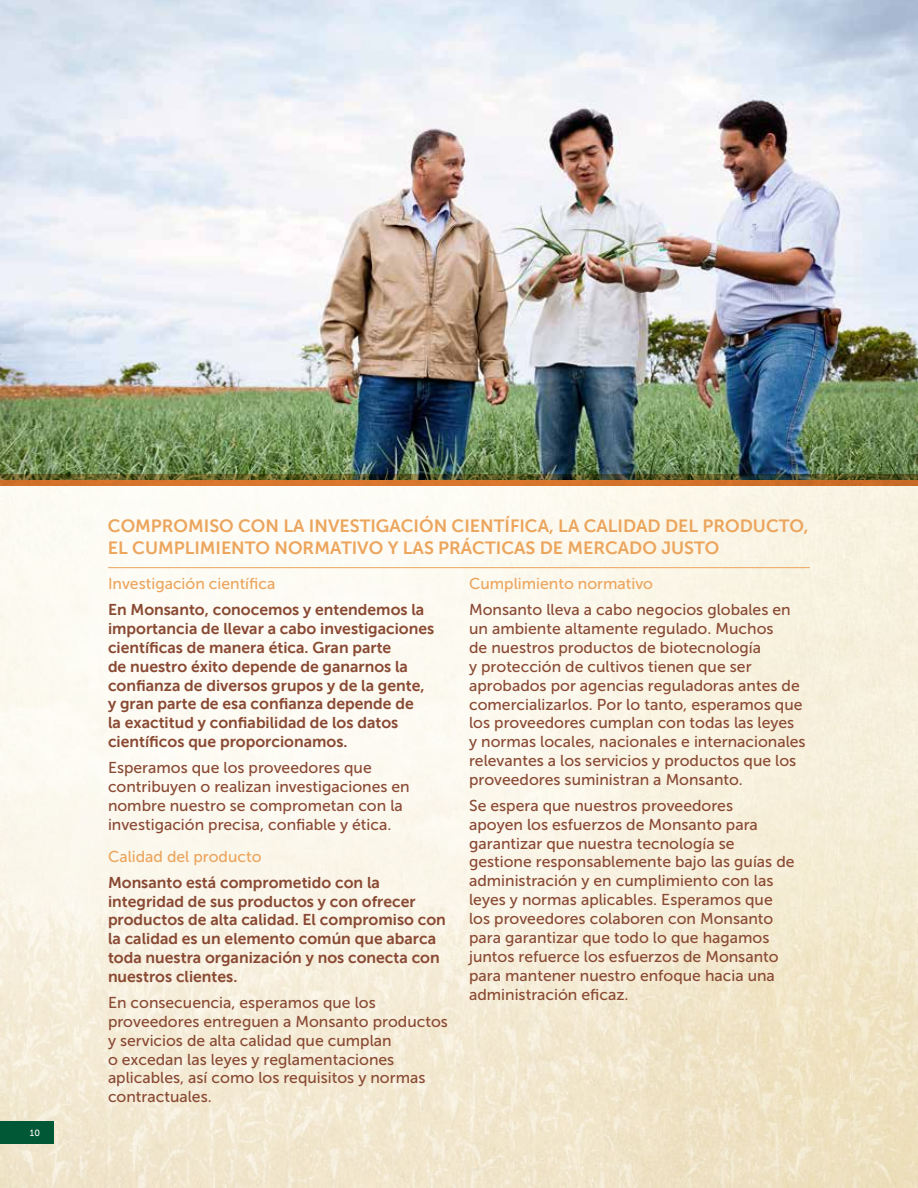
<style>
.page{position:relative;width:918px;height:1188px;background:#fff}
.page>*{position:absolute;margin:0;border:0;box-sizing:border-box;transform-origin:0 0}
.t1{font:17.85px/21.8px "Museo Sans 700";color:#eca55d}
.t2{font:15.75px/18.9px "Museo Sans 500";color:#894933}
.t3{font:15.75px/18.9px "Museo Sans 700";color:#894933}
.t4{font:15.75px "Museo Sans 500";color:#eca55d}
.t5{font:9px "Museo Sans 500";color:#fff}
</style>
<div class="page">
<img style="left:0;top:0;width:918px;height:474px">
<hr style="left:108px;top:567px;width:702px;height:1px;background:#eca55d">
<img style="left:0;top:474px;width:918px;height:12px">
<div style="left:0;top:1121px;width:54px;height:23px;background:#005837"></div>
<p class="t5" style="left:30px;top:1128px;width:12px">10</p>
<p class="t1" style="left:108px;top:515px;width:702px">COMPROMISO CON LA INVESTIGACIÓN CIENTÍFICA, LA CALIDAD DEL PRODUCTO,<br>EL CUMPLIMIENTO NORMATIVO Y LAS PRÁCTICAS DE MERCADO JUSTO</p>
<p class="t4" style="left:108px;top:575px;width:169px">Investigación científica</p>
<p class="t3" style="left:108px;top:600px;width:328px">En Monsanto, conocemos y entendemos la importancia de llevar a cabo investigaciones científicas de manera ética. Gran parte<br>de nuestro éxito depende de ganarnos la confianza de diversos grupos y de la gente, y gran parte de esa confianza depende de<br>la exactitud y confiabilidad de los datos científicos que proporcionamos.</p>
<p class="t2" style="left:108px;top:758px;width:303px">Esperamos que los proveedores que contribuyen o realizan investigaciones en nombre nuestro se comprometan con la investigación precisa, confiable y ética.</p>
<p class="t4" style="left:108px;top:848px;width:155px">Calidad del producto</p>
<p class="t3" style="left:108px;top:873px;width:339px">Monsanto está comprometido con la integridad de sus productos y con ofrecer productos de alta calidad. El compromiso con la calidad es un elemento común que abarca toda nuestra organización y nos conecta con nuestros clientes.</p>
<p class="t2" style="left:108px;top:993px;width:341px">En consecuencia, esperamos que los proveedores entreguen a Monsanto productos y servicios de alta calidad que cumplan<br>o excedan las leyes y reglamentaciones aplicables, así como los requisitos y normas contractuales.</p>
<p class="t4" style="left:469px;top:575px;width:185px">Cumplimiento normativo</p>
<p class="t2" style="left:469px;top:600px;width:338px">Monsanto lleva a cabo negocios globales en un ambiente altamente regulado. Muchos<br>de nuestros productos de biotecnología<br>y protección de cultivos tienen que ser aprobados por agencias reguladoras antes de comercializarlos. Por lo tanto, esperamos que los proveedores cumplan con todas las leyes y normas locales, nacionales e internacionales relevantes a los servicios y productos que los proveedores suministran a Monsanto.</p>
<p class="t2" style="left:469px;top:796px;width:327px">Se espera que nuestros proveedores<br>apoyen los esfuerzos de Monsanto para garantizar que nuestra tecnología se gestione responsablemente bajo las guías de administración y en cumplimiento con las leyes y normas aplicables. Esperamos que los proveedores colaboren con Monsanto para garantizar que todo lo que hagamos juntos refuerce los esfuerzos de Monsanto para mantener nuestro enfoque hacia una administración eficaz.</p>
</div>
